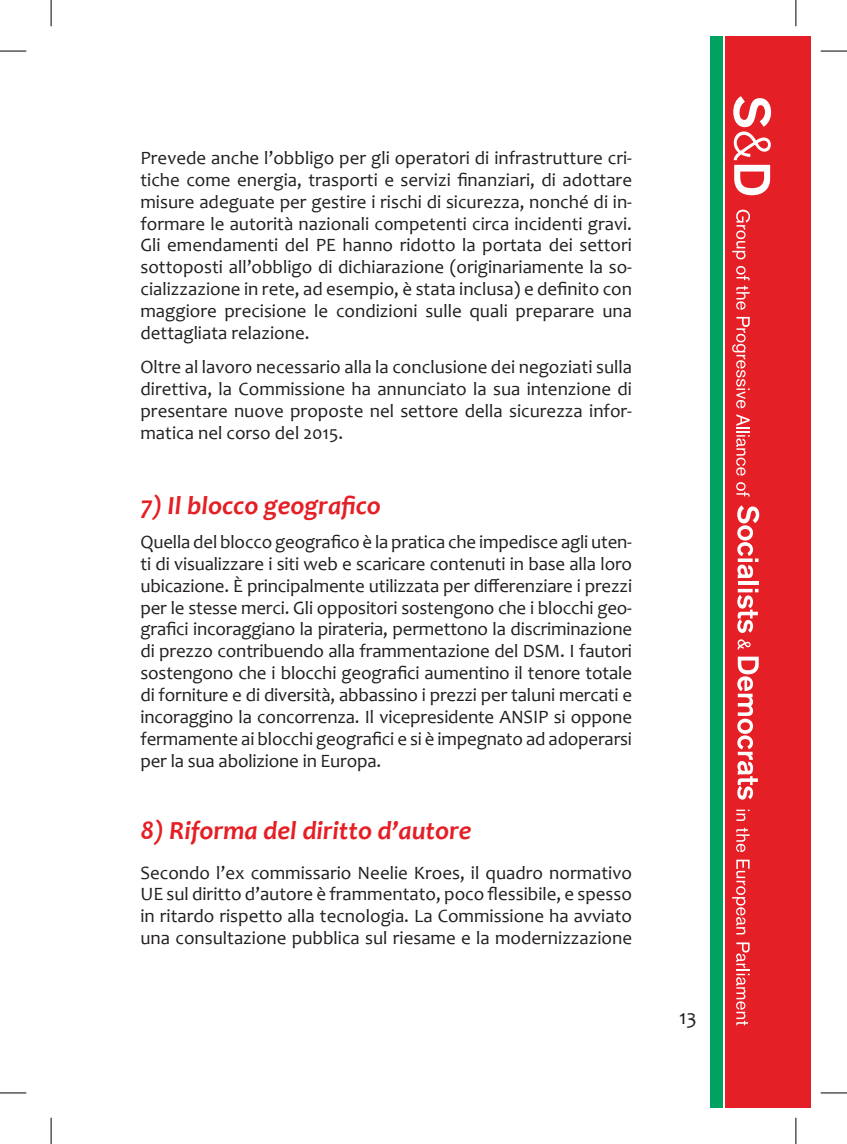
<style>
.page{position:relative;width:847px;height:1144px;background:#fff}
.page>*{position:absolute;margin:0;border:0;box-sizing:border-box;transform-origin:0 0}
.t1{font:italic 700 26.25px "Candara";color:#e41f25}
.t2{font:21px "Candara";color:#231f20}
.t3{font:18.9px/21.9px "Candara";color:#231f20;text-align:justify}
</style>
<div class="page">
<div style="left:709px;top:36px;width:13px;height:1072px;background:#00a261"></div>
<div style="left:725px;top:36px;width:85px;height:1072px;background:#e41f25"></div>
<svg style="left:733px;top:96px;width:37px;height:99px"></svg>
<svg style="left:732px;top:210px;width:17px;height:49px"></svg>
<svg style="left:736px;top:266px;width:13px;height:14px"></svg>
<svg style="left:736px;top:286px;width:13px;height:24px"></svg>
<svg style="left:732px;top:317px;width:17px;height:91px"></svg>
<svg style="left:736px;top:414px;width:13px;height:62px"></svg>
<svg style="left:736px;top:482px;width:13px;height:15px"></svg>
<svg style="left:737px;top:505px;width:22px;height:74px"></svg>
<hr style="left:737px;top:582px;width:21px;height:3px;background:#fff">
<svg style="left:737px;top:589px;width:21px;height:44px"></svg>
<svg style="left:737px;top:639px;width:13px;height:10px"></svg>
<svg style="left:737px;top:657px;width:21px;height:143px"></svg>
<svg style="left:736px;top:810px;width:13px;height:11px"></svg>
<svg style="left:736px;top:828px;width:13px;height:24px"></svg>
<svg style="left:732px;top:860px;width:17px;height:74px"></svg>
<svg style="left:736px;top:942px;width:13px;height:83px"></svg>
<svg style="left:0;top:51px;width:26px;height:1px"></svg>
<svg style="left:820px;top:51px;width:26px;height:1px"></svg>
<svg style="left:0;top:1092px;width:26px;height:1px"></svg>
<svg style="left:820px;top:1092px;width:26px;height:1px"></svg>
<svg style="left:51px;top:0;width:1px;height:26px"></svg>
<svg style="left:51px;top:1118px;width:1px;height:26px"></svg>
<svg style="left:795px;top:0;width:1px;height:26px"></svg>
<svg style="left:795px;top:1118px;width:1px;height:26px"></svg>
<p class="t3" style="left:140px;top:147px;width:493px">Prevede anche l’obbligo per gli operatori di infrastrutture cri&shy;tiche come energia, trasporti e servizi finanziari, di adottare misure adeguate per gestire i rischi di sicurezza, nonché di in&shy;formare le autorità nazionali competenti circa incidenti gravi.<br>Gli emendamenti del PE hanno ridotto la portata dei settori sottoposti all’obbligo di dichiarazione (originariamente la so&shy;cializzazione in rete, ad esempio, è stata inclusa) e definito con maggiore precisione le condizioni sulle quali preparare una dettagliata relazione.</p>
<p class="t3" style="left:140px;top:356px;width:493px">Oltre al lavoro necessario alla la conclusione dei negoziati sulla direttiva, la Commissione ha annunciato la sua intenzione di presentare nuove proposte nel settore della sicurezza infor&shy;matica nel corso del 2015.</p>
<h1 class="t1" style="left:140px;top:489px;width:242px">7) Il blocco geografico</h1>
<p class="t3" style="left:140px;top:531px;width:493px">Quella del blocco geografico è la pratica che impedisce agli uten&shy;ti di visualizzare i siti web e scaricare contenuti in base alla loro ubicazione. È principalmente utilizzata per differenziare i prezzi per le stesse merci. Gli oppositori sostengono che i blocchi geo&shy;grafici incoraggiano la pirateria, permettono la discriminazione di prezzo contribuendo alla frammentazione del DSM. I fautori sostengono che i blocchi geografici aumentino il tenore totale di forniture e di diversità, abbassino i prezzi per taluni mercati e incoraggino la concorrenza. Il vicepresidente ANSIP si oppone fermamente ai blocchi geografici e si è impegnato ad adoperarsi per la sua abolizione in Europa.</p>
<h1 class="t1" style="left:140px;top:814px;width:332px">8) Riforma del diritto d’autore</h1>
<p class="t3" style="left:140px;top:861px;width:493px">Secondo l’ex commissario Neelie Kroes, il quadro normativo UE sul diritto d’autore è frammentato, poco flessibile, e spesso in ritardo rispetto alla tecnologia. La Commissione ha avviato una consultazione pubblica sul riesame e la modernizzazione</p>
<p class="t2" style="left:678px;top:1004px;width:19px">13</p>
</div>
